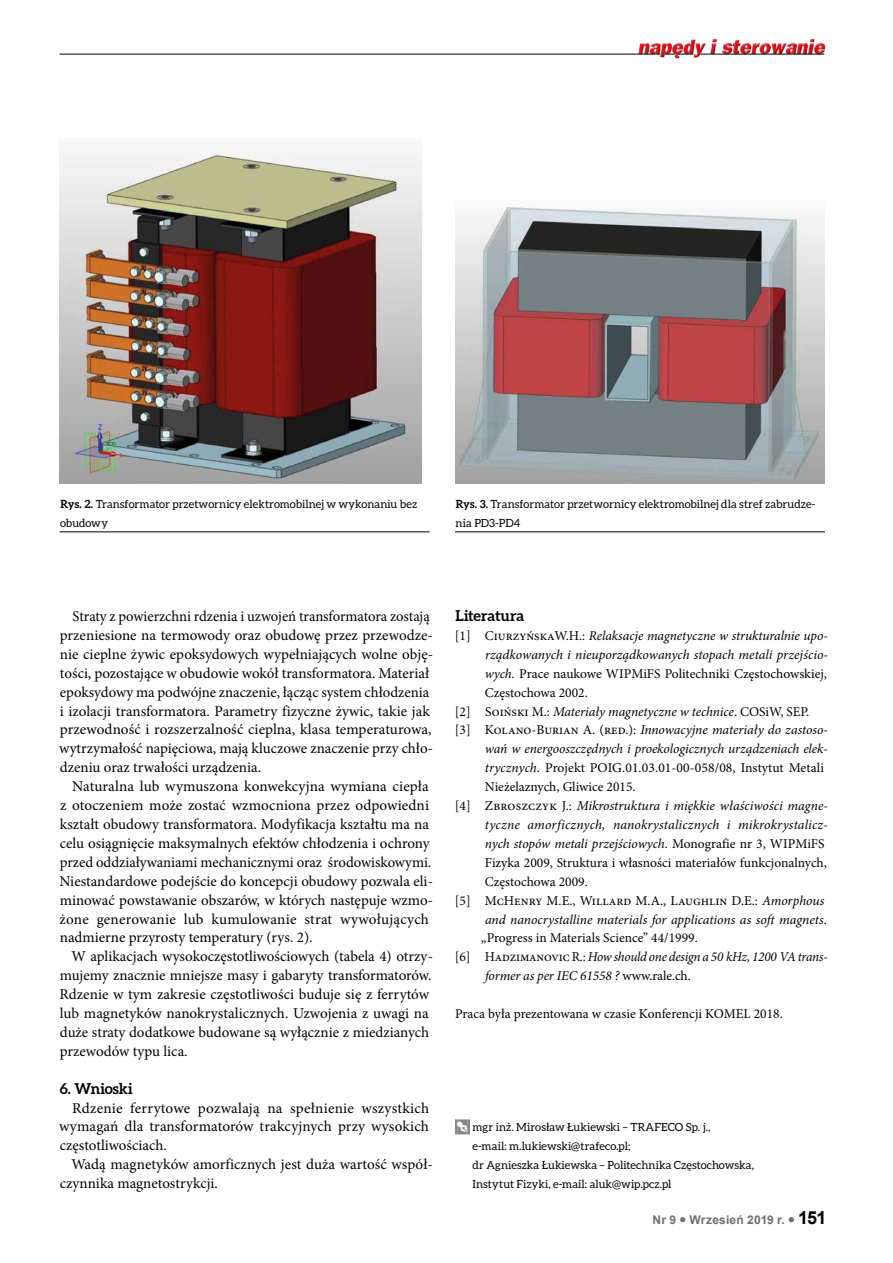
<style>
.page{position:relative;width:893px;height:1263px;background:#fff}
.page>*{position:absolute;margin:0;border:0;box-sizing:border-box;transform-origin:0 0}
.t1{font:15px/18.9px "Minion Pro";color:#000}
.t2{font:700 15px "Aleo";letter-spacing:-.005em;color:#000}
.t3{font:italic 13.5px "Minion Pro";letter-spacing:-.005em;color:#000}
.t4{font:13.5px "Minion Pro";color:#000}
.t5{font:700 12px "Arial";letter-spacing:.015em;color:#706f6f}
.t6{font:11.25px/18.9px "Aleo";letter-spacing:.005em;color:#000}
.s1{font-weight:700}
.s2{font-style:normal}
.s3{font-style:italic}
.s4{font-size:18px;color:#000}
</style>
<div class="page">
<img style="left:636px;top:38px;width:190px;height:21px">
<hr style="left:60px;top:54px;width:600px;height:1px;background:#000">
<svg style="left:665px;top:54px;width:28px;height:1px"></svg>
<hr style="left:700px;top:54px;width:124px;height:1px;background:#000">
<hr style="left:455px;top:532px;width:370px;height:1px;background:#000">
<img style="left:59px;top:153px;width:362px;height:330px">
<hr style="left:60px;top:532px;width:370px;height:1px;background:#000">
<img style="left:455px;top:207px;width:370px;height:276px">
<svg style="left:455px;top:1119px;width:15px;height:15px"></svg>
<p class="t6" style="left:60px;top:494px;width:359px"><span class="s1">Rys. 2.</span> Transformator przetwornicy elektromobilnej w wykonaniu bez obudowy</p>
<p class="t6" style="left:456px;top:494px;width:361px"><span class="s1">Rys. 3.</span> Transformator przetwornicy elektromobilnej dla stref zabrudze&shy;nia PD3-PD4</p>
<p class="t1" style="left:59px;top:607px;width:375px;text-indent:13px">Straty z powierzchni rdzenia i uzwojeń transformatora zostają przeniesione na termowody oraz obudowę przez przewodze&shy;nie cieplne żywic epoksydowych wypełniających wolne obję&shy;tości, pozostające w obudowie wokół transformatora. Materiał epoksydowy ma podwójne znaczenie, łącząc system chłodzenia i izolacji transformatora. Parametry fizyczne żywic, takie jak przewodność i rozszerzalność cieplna, klasa temperaturowa, wytrzymałość napięciowa, mają kluczowe znaczenie przy chło&shy;dzeniu oraz trwałości urządzenia.</p>
<p class="t1" style="left:59px;top:777px;width:375px;text-indent:13px">Naturalna lub wymuszona konwekcyjna wymiana ciepła z otoczeniem może zostać wzmocniona przez odpowiedni kształt obudowy transformatora. Modyfikacja kształtu ma na celu osiągnięcie maksymalnych efektów chłodzenia i ochrony przed oddziaływaniami mechanicznymi oraz środowiskowymi.<br>Niestandardowe podejście do koncepcji obudowy pozwala eli&shy;minować powstawanie obszarów, w których następuje wzmo&shy;żone generowanie lub kumulowanie strat wywołujących nadmierne przyrosty temperatury (rys. 2).</p>
<p class="t1" style="left:59px;top:947px;width:375px;text-indent:12px">W aplikacjach wysokoczęstotliwościowych (tabela 4) otrzy&shy;mujemy znacznie mniejsze masy i gabaryty transformatorów.<br>Rdzenie w tym zakresie częstotliwości buduje się z ferrytów lub magnetyków nanokrystalicznych. Uzwojenia z uwagi na duże straty dodatkowe budowane są wyłącznie z miedzianych przewodów typu lica.</p>
<p class="t2" style="left:60px;top:1079px;width:75px">6. Wnioski</p>
<p class="t1" style="left:59px;top:1098px;width:371px;text-align:justify;text-indent:13px">Rdzenie ferrytowe pozwalają na spełnienie wszystkich wymagań dla transformatorów trakcyjnych przy wysokich częstotliwościach.</p>
<p class="t1" style="left:60px;top:1155px;width:374px;text-indent:11px">Wadą magnetyków amorficznych jest duża wartość współ&shy;czynnika magnetostrykcji.</p>
<p class="t2" style="left:455px;top:607px;width:70px">Literatura</p>
<p class="t3" style="left:455px;top:626px;width:375px"><span class="s2">[1] CiurzyńskaW.H.:</span> Relaksacje magnetyczne w strukturalnie upo-</p>
<p class="t3" style="left:485px;top:645px;width:344px">rządkowanych i nieuporządkowanych stopach metali przejścio-</p>
<p class="t4" style="left:485px;top:664px;width:344px"><span class="s3">wych.</span> Prace naukowe WIPMiFS Politechniki Częstochowskiej,</p>
<p class="t4" style="left:485px;top:683px;width:104px">Częstochowa 2002.</p>
<p class="t3" style="left:455px;top:702px;width:356px"><span class="s2">[2] Soiński M.:</span> Materiały magnetyczne w technice<span class="s2">. COSiW, SEP.</span></p>
<p class="t3" style="left:455px;top:721px;width:375px"><span class="s2">[3] Kolano-Burian A. (red.):</span> Innowacyjne materiały do zastoso-</p>
<p class="t3" style="left:485px;top:740px;width:345px">wań w energooszczędnych i proekologicznych urządzeniach elek-</p>
<p class="t4" style="left:485px;top:759px;width:341px"><span class="s3">trycznych</span>. Projekt POIG.01.03.01-00-058/08, Instytut Metali</p>
<p class="t4" style="left:485px;top:778px;width:152px">Nieżelaznych, Gliwice 2015.</p>
<p class="t3" style="left:455px;top:796px;width:375px"><span class="s2">[4] Zbroszczyk J.:</span> Mikrostruktura i miękkie właściwości magne-</p>
<p class="t3" style="left:485px;top:815px;width:345px">tyczne amorficznych, nanokrystalicznych i mikrokrystalicz-</p>
<p class="t3" style="left:485px;top:834px;width:341px">nych stopów metali przejściowych<span class="s2">. Monografie nr 3, WIPMiFS</span></p>
<p class="t4" style="left:485px;top:853px;width:344px">Fizyka 2009, Struktura i własności materiałów funkcjonalnych,</p>
<p class="t4" style="left:485px;top:872px;width:104px">Częstochowa 2009.</p>
<p class="t4" style="left:455px;top:891px;width:371px">[5] McHenry M.E., Willard M.A., Laughlin D.E.: <span class="s3">Amorphous</span></p>
<p class="t3" style="left:485px;top:910px;width:343px">and nanocrystalline materials for applications as soft magnets<span class="s2">.</span></p>
<p class="t4" style="left:481px;top:929px;width:218px">„Progress in Materials Science” 44/1999.</p>
<p class="t3" style="left:455px;top:948px;width:374px"><span class="s2">[6] Hadzimanovic R.:</span> How should one design a 50 kHz, 1200 VA trans-</p>
<p class="t3" style="left:485px;top:967px;width:207px">former as per IEC 61558 ? <span class="s2">www.rale.ch.</span></p>
<p class="t4" style="left:455px;top:1005px;width:329px">Praca była prezentowana w czasie Konferencji KOMEL 2018.</p>
<p class="t6" style="left:472px;top:1118px;width:283px">mgr inż. Mirosław Łukiewski – TRAFECO Sp. j.,<br>e-mail: m.lukiewski@trafeco.pl;<br>dr Agnieszka Łukiewska – Politechnika Częstochowska, Instytut Fizyki, e-mail: aluk@wip.pcz.pl</p>
<p class="t5" style="left:653px;top:1212px;width:175px">Nr 9 ● Wrzesień 2019 r. ● <span class="s4">151</span></p>
</div>
